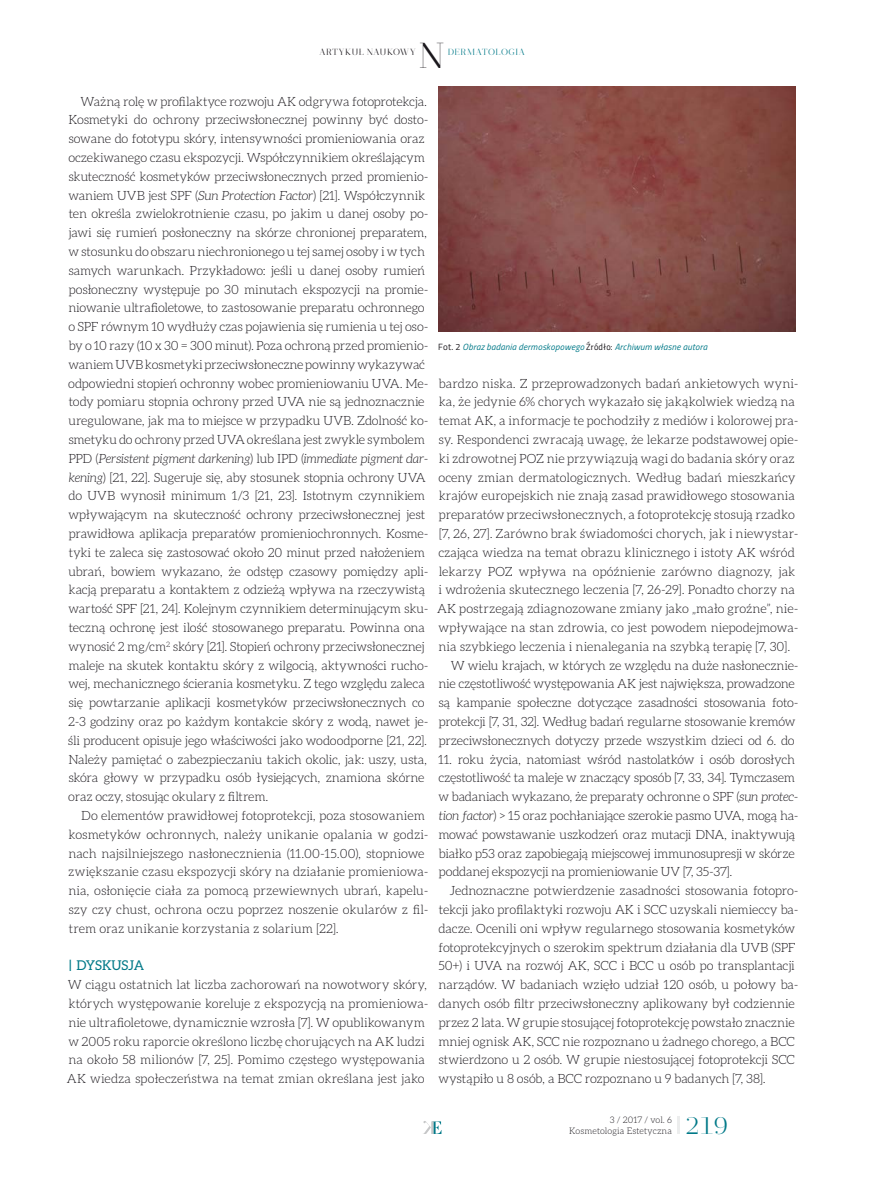
<style>
.page{position:relative;width:872px;height:1191px;background:#fff}
.page>*{position:absolute;margin:0;border:0;box-sizing:border-box;transform-origin:0 0}
.t1{font:300 36px "Prumo Display";color:#1a171c}
.t2{font:300 24px "Prumo Display";color:#007988}
.t3{font:13.5px "Aleo";letter-spacing:-.01em;color:#007988}
.t4{font:300 12.75px/18.8px "Aleo";letter-spacing:-.01em;color:#1a171c}
.t5{font:italic 9px "Titillium";letter-spacing:.02em;color:#007988}
.t6{font:300 9px/10.5px "Aleo";letter-spacing:.01em;color:#1a171c;text-align:right}
.t7{font:300 9px "Prumo Display";letter-spacing:.075em;color:#1a171c}
.t8{font:300 9px "Prumo Display";letter-spacing:.06em;color:#007988}
.s1{font-style:italic}
.s2{font-weight:700;font-size:12px}
.s3{font-style:normal;color:#1a171c}
.s4{font-family:"Titillium Regular Upright";font-style:normal;color:#1a171c}
</style>
<div class="page">
<svg style="left:677px;top:1117px;width:2px;height:17px"></svg>
<svg style="left:423px;top:1121px;width:18px;height:13px"></svg>
<img style="left:438px;top:87px;width:357px;height:244px">
<p class="t7" style="left:319px;top:47px;width:98px">ARTYKUŁ NAUKOWY</p>
<h1 class="t1" style="left:419px;top:34px;width:27px">N</h1>
<p class="t8" style="left:448px;top:47px;width:36px">DERMATO</p>
<p class="t8" style="left:495px;top:47px;width:31px">LOGIA</p>
<p class="t4" style="left:68px;top:93px;width:362px;text-indent:13px">Ważną rolę w profilaktyce rozwoju AK odgrywa fotoprotekcja.<br>Kosmetyki do ochrony przeciwsłonecznej powinny być dosto&shy;sowane do fototypu skóry, intensywności promieniowania oraz oczekiwanego czasu ekspozycji. Współczynnikiem określającym skuteczność kosmetyków przeciwsłonecznych przed promienio&shy;waniem UVB jest SPF (<span class="s1">Sun Protection Factor</span>) [21]. Współczynnik ten określa zwielokrotnienie czasu, po jakim u danej osoby po&shy;jawi się rumień posłoneczny na skórze chronionej preparatem, w stosunku do obszaru niechronionego u tej samej osoby i w tych samych warunkach. Przykładowo: jeśli u danej osoby rumień posłoneczny występuje po 30 minutach ekspozycji na promie&shy;niowanie ultrafioletowe, to zastosowanie preparatu ochronnego o SPF równym 10 wydłuży czas pojawienia się rumienia u tej oso&shy;by o 10 razy (10 x 30 = 300 minut). Poza ochroną przed promienio&shy;waniem UVB kosmetyki przeciwsłoneczne powinny wykazywać odpowiedni stopień ochronny wobec promieniowaniu UVA. Me&shy;tody pomiaru stopnia ochrony przed UVA nie są jednoznacznie uregulowane, jak ma to miejsce w przypadku UVB. Zdolność ko&shy;smetyku do ochrony przed UVA określana jest zwykle symbolem PPD (<span class="s1">Persistent pigment darkening</span>) lub IPD (<span class="s1">immediate pigment dar&shy;kening</span>) [21, 22]. Sugeruje się, aby stosunek stopnia ochrony UVA do UVB wynosił minimum 1/3 [21, 23]. Istotnym czynnikiem wpływającym na skuteczność ochrony przeciwsłonecznej jest prawidłowa aplikacja preparatów promieniochronnych. Kosme&shy;tyki te zaleca się zastosować około 20 minut przed nałożeniem ubrań, bowiem wykazano, że odstęp czasowy pomiędzy apli&shy;kacją preparatu a kontaktem z odzieżą wpływa na rzeczywistą wartość SPF [21, 24]. Kolejnym czynnikiem determinującym sku&shy;teczną ochronę jest ilość stosowanego preparatu. Powinna ona wynosić 2 mg/cm<sup>2</sup> skóry [21]. Stopień ochrony przeciwsłonecznej maleje na skutek kontaktu skóry z wilgocią, aktywności rucho&shy;wej, mechanicznego ścierania kosmetyku. Z tego względu zaleca się powtarzanie aplikacji kosmetyków przeciwsłonecznych co 2-3 godziny oraz po każdym kontakcie skóry z wodą, nawet je&shy;śli producent opisuje jego właściwości jako wodoodporne [21, 22].<br>Należy pamiętać o zabezpieczaniu takich okolic, jak: uszy, usta, skóra głowy w przypadku osób łysiejących, znamiona skórne oraz oczy, stosując okulary z filtrem.</p>
<p class="t4" style="left:68px;top:807px;width:361px;text-indent:13px">Do elementów prawidłowej fotoprotekcji, poza stosowaniem kosmetyków ochronnych, należy unikanie opalania w godzi&shy;nach najsilniejszego nasłonecznienia (11.00-15.00), stopniowe zwiększanie czasu ekspozycji skóry na działanie promieniowa&shy;nia, osłonięcie ciała za pomocą przewiewnych ubrań, kapelu&shy;szy czy chust, ochrona oczu poprzez noszenie okularów z fil&shy;trem oraz unikanie korzystania z solarium [22].</p>
<p class="t3" style="left:69px;top:958px;width:76px"><span class="s2">|</span> DYSKUSJA</p>
<p class="t4" style="left:67px;top:976px;width:363px">W ciągu ostatnich lat liczba zachorowań na nowotwory skóry, których występowanie koreluje z ekspozycją na promieniowa&shy;nie ultrafioletowe, dynamicznie wzrosła [7]. W opublikowanym w 2005 roku raporcie określono liczbę chorujących na AK ludzi na około 58 milionów [7, 25]. Pomimo częstego występowania AK wiedza społeczeństwa na temat zmian określana jest jako</p>
<p class="t5" style="left:438px;top:340px;width:270px"><span class="s3">Fot. 2</span> Obraz badania dermoskopowego <span class="s4">Źródło:</span> Archiwum własne autora</p>
<p class="t4" style="left:439px;top:375px;width:361px">bardzo niska. Z przeprowadzonych badań ankietowych wyni-</p>
<p class="t4" style="left:439px;top:393px;width:358px">ka, że jedynie 6% chorych wykazało się jakąkolwiek wiedzą na</p>
<p class="t4" style="left:439px;top:412px;width:361px">temat AK, a informacje te pochodziły z mediów i kolorowej pra-</p>
<p class="t4" style="left:438px;top:431px;width:361px">sy. Respondenci zwracają uwagę, że lekarze podstawowej opie-</p>
<p class="t4" style="left:439px;top:450px;width:358px">ki zdrowotnej POZ nie przywiązują wagi do badania skóry oraz</p>
<p class="t4" style="left:438px;top:469px;width:359px">oceny zmian dermatologicznych. Według badań mieszkańcy</p>
<p class="t4" style="left:439px;top:487px;width:358px">krajów europejskich nie znają zasad prawidłowego stosowania</p>
<p class="t4" style="left:439px;top:506px;width:357px">preparatów przeciwsłonecznych, a fotoprotekcję stosują rzadko</p>
<p class="t4" style="left:439px;top:525px;width:361px">[7, 26, 27]. Zarówno brak świadomości chorych, jak i niewystar-</p>
<p class="t4" style="left:438px;top:544px;width:358px">czająca wiedza na temat obrazu klinicznego i istoty AK wśród</p>
<p class="t4" style="left:439px;top:563px;width:358px">lekarzy POZ wpływa na opóźnienie zarówno diagnozy, jak</p>
<p class="t4" style="left:438px;top:581px;width:358px">i wdrożenia skutecznego leczenia [7, 26-29]. Ponadto chorzy na</p>
<p class="t4" style="left:437px;top:600px;width:363px">AK postrzegają zdiagnozowane zmiany jako „mało groźne”, nie-</p>
<p class="t4" style="left:438px;top:619px;width:361px">wpływające na stan zdrowia, co jest powodem niepodejmowa-</p>
<p class="t4" style="left:438px;top:638px;width:353px">nia szybkiego leczenia i nienalegania na szybką terapię [7, 30].</p>
<p class="t4" style="left:450px;top:657px;width:349px">W wielu krajach, w których ze względu na duże nasłonecznie-</p>
<p class="t4" style="left:438px;top:675px;width:358px">nie częstotliwość występowania AK jest największa, prowadzone</p>
<p class="t4" style="left:438px;top:694px;width:361px">są kampanie społeczne dotyczące zasadności stosowania foto-</p>
<p class="t4" style="left:439px;top:713px;width:358px">protekcji [7, 31, 32]. Według badań regularne stosowanie kremów</p>
<p class="t4" style="left:439px;top:732px;width:357px">przeciwsłonecznych dotyczy przede wszystkim dzieci od 6. do</p>
<p class="t4" style="left:438px;top:750px;width:362px">11. roku życia, natomiast wśród nastolatków i osób dorosłych częstotliwość ta maleje w znaczący sposób [7, 33, 34]. Tymczasem w badaniach wykazano, że preparaty ochronne o SPF (<span class="s1">sun protec&shy;tion factor</span>) &gt; 15 oraz pochłaniające szerokie pasmo UVA, mogą ha&shy;mować powstawanie uszkodzeń oraz mutacji DNA, inaktywują białko p53 oraz zapobiegają miejscowej immunosupresji w skórze poddanej ekspozycji na promieniowanie UV [7, 35-37].</p>
<p class="t4" style="left:438px;top:882px;width:361px;text-indent:11px">Jednoznaczne potwierdzenie zasadności stosowania fotopro&shy;tekcji jako profilaktyki rozwoju AK i SCC uzyskali niemieccy ba&shy;dacze. Ocenili oni wpływ regularnego stosowania kosmetyków fotoprotekcyjnych o szerokim spektrum działania dla UVB (SPF 50+) i UVA na rozwój AK, SCC i BCC u osób po transplantacji narządów. W badaniach wzięło udział 120 osób, u połowy ba&shy;danych osób filtr przeciwsłoneczny aplikowany był codziennie przez 2 lata. W grupie stosującej fotoprotekcję powstało znacznie mniej ognisk AK, SCC nie rozpoznano u żadnego chorego, a BCC stwierdzono u 2 osób. W grupie niestosującej fotoprotekcji SCC wystąpiło u 8 osób, a BCC rozpoznano u 9 badanych [7, 38].</p>
<p class="t6" style="left:569px;top:1115px;width:104px">3 / 2017 / vol. 6<br>Kosmetologia Estetyczna</p>
<h2 class="t2" style="left:685px;top:1111px;width:46px">219</h2>
</div>
